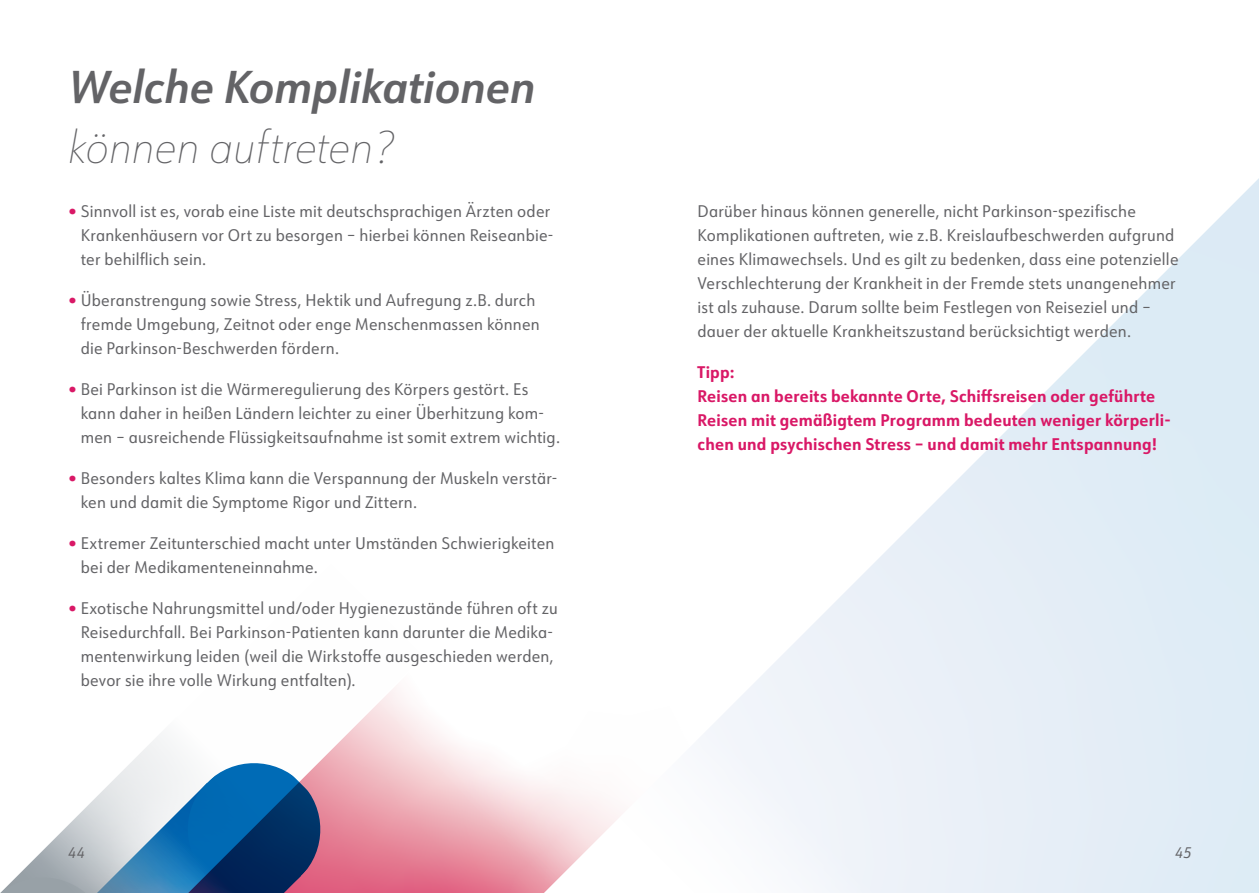
<style>
.page{position:relative;width:1259px;height:893px;background:#fff}
.page>*{position:absolute;margin:0;border:0;box-sizing:border-box;transform-origin:0 0}
.t1{font:italic 600 45px/60px "URW Form Semi Cond";color:#636366}
.t2{font:16.5px/24px "URW Form Semi Cond";letter-spacing:.01em;color:#636366}
.t3{font:700 16.5px/24px "URW Form Semi Cond";letter-spacing:.015em;color:#d91866}
.t4{font:italic 15px "URW Form Semi Cond";color:#636366}
.s1{font-weight:100}
.s2{color:#d91866}
</style>
<div class="page">
<svg style="left:738px;top:178px;width:521px;height:715px"></svg>
<svg style="left:424px;top:700px;width:314px;height:193px"></svg>
<svg style="left:137px;top:688px;width:287px;height:205px"></svg>
<svg style="left:0;top:757px;width:327px;height:136px"></svg>
<p class="t1" style="left:68px;top:55px;width:469px">Welche Komplikationen <span class="s1">können auftreten?</span></p>
<p class="t2" style="left:81px;top:199px;width:474px;text-indent:-13px"><span class="s2">•</span> Sinnvoll ist es, vorab eine Liste mit deutschsprachigen Ärzten oder<br>Krankenhäusern vor Ort zu besorgen – hierbei können Reiseanbie&shy;ter behilflich sein.</p>
<p class="t2" style="left:81px;top:288px;width:460px;text-indent:-13px"><span class="s2">•</span> Überanstrengung sowie Stress, Hektik und Aufregung z.B. durch fremde Umgebung, Zeitnot oder enge Menschenmassen können die Parkinson-Beschwerden fördern.</p>
<p class="t2" style="left:81px;top:377px;width:481px;text-indent:-13px"><span class="s2">•</span> Bei Parkinson ist die Wärmeregulierung des Körpers gestört. Es kann daher in heißen Ländern leichter zu einer Überhitzung kom&shy;men – ausreichende Flüssigkeitsaufnahme ist somit extrem wichtig.</p>
<p class="t2" style="left:81px;top:466px;width:478px;text-indent:-13px"><span class="s2">•</span> Besonders kaltes Klima kann die Verspannung der Muskeln verstär&shy;ken und damit die Symptome Rigor und Zittern.</p>
<p class="t2" style="left:81px;top:531px;width:475px;text-indent:-13px"><span class="s2">•</span> Extremer Zeitunterschied macht unter Umständen Schwierigkeiten bei der Medikamenteneinnahme.</p>
<p class="t2" style="left:81px;top:596px;width:478px;text-indent:-13px"><span class="s2">•</span> Exotische Nahrungsmittel und/oder Hygienezustände führen oft zu Reisedurchfall. Bei Parkinson-Patienten kann darunter die Medika&shy;mentenwirkung leiden (weil die Wirkstoffe ausgeschieden werden, bevor sie ihre volle Wirkung entfalten).</p>
<p class="t2" style="left:697px;top:199px;width:482px">Darüber hinaus können generelle, nicht Parkinson-spezifische Komplikationen auftreten, wie z.B. Kreislaufbeschwerden aufgrund eines Klimawechsels. Und es gilt zu bedenken, dass eine potenzielle Verschlechterung der Krankheit in der Fremde stets unangenehmer ist als zuhause. Darum sollte beim Festlegen von Reiseziel und – dauer der aktuelle Krankheitszustand berücksichtigt werden.</p>
<p class="t3" style="left:697px;top:360px;width:474px">Tipp:<br>Reisen an bereits bekannte Orte, Schiffsreisen oder geführte Reisen mit gemäßigtem Programm bedeuten weniger körperli&shy;chen und psychischen Stress – und damit mehr Entspannung!</p>
<p class="t4" style="left:68px;top:843px;width:18px">44</p>
<p class="t4" style="left:1175px;top:843px;width:18px">45</p>
</div>
